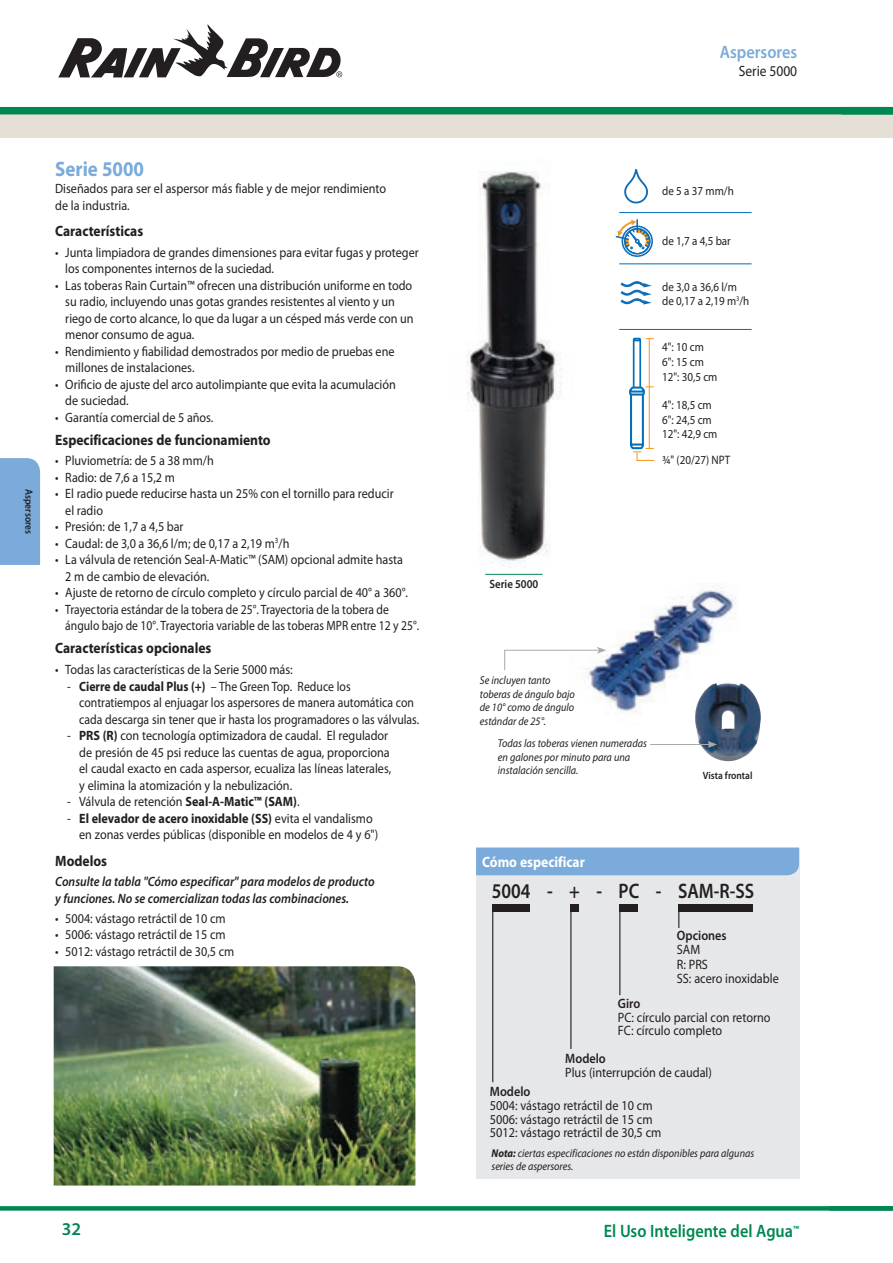
<style>
.page{position:relative;width:893px;height:1263px;background:#fff}
.page>*{position:absolute;margin:0;border:0;box-sizing:border-box;transform-origin:0 0}
.Specify_Model{font:600 21px "Myriad Pro";color:#231f20;scale:.86 1}
.ProductHeader{font:700 21px "Myriad Pro";color:#7aabdb;scale:.9 1}
.t1{font:600 18px "Myriad Pro";color:#008751;scale:.9 1}
.t2{font:600 18px "Myriad Pro";color:#7aabdb;scale:.9 1}
.t3{font:600 18px "Myriad Pro";color:#008751}
.ProductSubhead{font:700 15px "Myriad Pro";color:#231f20;scale:.9 1}
.t4{font:700 15px "Myriad Pro";color:#fff;scale:.9 1}
.Subsection_text{font:15px "Myriad Pro";color:#231f20;scale:.9 1}
.Specify_Subtext{font:13.65px "Myriad Pro";color:#231f20;scale:.9 1}
.Specify_SubBold{font:600 13.65px "Myriad Pro";color:#231f20;scale:.9 1}
.ProductSubBullets{font:13.5px/16.5px "Myriad Pro";color:#231f20;scale:.9 1}
.ProductSubBullets-2{font:13.5px/16.5px "Myriad Pro";color:#231f20;scale:.86 1}
.ProductDescription{font:italic 600 13.5px/16.5px "Myriad Pro";color:#231f20;scale:.9 1}
.ProductDescription-2{font:13.5px/16.5px "Myriad Pro";color:#231f20;scale:.9 1}
.t5{font:12.3px/14.7px "Myriad Pro";color:#231f20;scale:.9 1}
.ProductCaption{font:600 12px "Myriad Pro";color:#231f20;scale:.9 1}
.ProductCallouts{font:italic 11.4px/13.5px "Myriad Pro";color:#231f20;scale:.9 1}
.ProductNotes{font:italic 11.4px/13.6px "Myriad Pro";color:#231f20;scale:.9 1}
.callout{font:600 10.5px "Myriad Pro";color:#231f20;scale:.9 1}
.s1{font-weight:700}
</style>
<div class="page">
<svg style="left:0;top:1206px;width:829px;height:4px;background:#098b57"></svg>
<div style="left:829px;top:1205px;width:63px;height:5px;background:#008751"></div>
<svg style="left:58px;top:24px;width:284px;height:53px"></svg>
<div style="left:0;top:111px;width:892px;height:27px;background:#e6dfd5"></div>
<div style="left:0;top:107px;width:892px;height:7px;background:#008751"></div>
<div style="left:0;top:458px;width:40px;height:107px;background:#7aabdb"></div>
<img style="left:54px;top:966px;width:361px;height:219px">
<img style="left:467px;top:171px;width:95px;height:404px">
<hr style="left:485px;top:574px;width:57px;height:1px;background:#008751">
<svg style="left:615px;top:219px;width:37px;height:38px"></svg>
<svg style="left:624px;top:169px;width:24px;height:35px"></svg>
<svg style="left:620px;top:281px;width:31px;height:23px"></svg>
<hr style="left:619px;top:212px;width:132px;height:1px;background:#006eb9">
<hr style="left:619px;top:263px;width:132px;height:1px;background:#006eb9">
<hr style="left:619px;top:329px;width:132px;height:1px;background:#006eb9">
<div style="left:629px;top:392px;width:14px;height:54px;border:2px solid #006eb9"></div>
<div style="left:632px;top:339px;width:9px;height:51px;border:2px solid #006eb9"></div>
<div style="left:629px;top:389px;width:15px;height:6px;border:2px solid #006eb9"></div>
<hr style="left:648px;top:338px;width:1px;height:110px;background:#f7971d">
<svg style="left:632px;top:338px;width:21px;height:3px"></svg>
<svg style="left:629px;top:385px;width:24px;height:9px"></svg>
<svg style="left:629px;top:442px;width:26px;height:19px"></svg>
<div style="left:476px;top:847px;width:323px;height:330px;background:#e6e7e9"></div>
<div style="left:492px;top:904px;width:38px;height:7px;background:#231f20"></div>
<div style="left:619px;top:904px;width:19px;height:7px;background:#231f20"></div>
<div style="left:678px;top:904px;width:74px;height:7px;background:#231f20"></div>
<hr style="left:492px;top:904px;width:1px;height:177px;background:#231f20">
<div style="left:570px;top:904px;width:8px;height:7px;background:#231f20"></div>
<hr style="left:570px;top:904px;width:1px;height:144px;background:#231f20">
<hr style="left:619px;top:904px;width:1px;height:90px;background:#231f20">
<svg style="left:678px;top:911px;width:1px;height:16px"></svg>
<div style="left:476px;top:847px;width:322px;height:28px;background:#7aabdb"></div>
<img style="left:695px;top:687px;width:65px;height:75px">
<hr style="left:650px;top:744px;width:59px;height:1px;background:#a7aaac">
<svg style="left:707px;top:741px;width:10px;height:6px"></svg>
<svg style="left:504px;top:649px;width:65px;height:22px"></svg>
<img style="left:569px;top:583px;width:178px;height:141px">
<p class="t2" style="left:719px;top:40px;width:87px">Aspersores</p>
<p class="Subsection_text" style="left:738px;top:62px;width:66px">Serie 5000</p>
<p class="callout" style="left:36px;top:489px;width:52px;rotate:90deg">Aspersores</p>
<p class="ProductHeader" style="left:55px;top:156px;width:100px">Serie 5000</p>
<p class="ProductDescription-2" style="left:55px;top:180px;width:369px">Diseñados para ser el aspersor más fiable y de mejor rendimiento de la industria.</p>
<p class="ProductSubhead" style="left:55px;top:221px;width:99px">Características</p>
<p class="ProductSubBullets" style="left:65px;top:243px;width:394px;text-indent:-10px">• Junta limpiadora de grandes dimensiones para evitar fugas y proteger los componentes internos de la suciedad.</p>
<p class="ProductSubBullets" style="left:65px;top:276px;width:388px;text-indent:-10px">• Las toberas Rain Curtain™ ofrecen una distribución uniforme en todo su radio, incluyendo unas gotas grandes resistentes al viento y un riego de corto alcance, lo que da lugar a un césped más verde con un menor consumo de agua.</p>
<p class="ProductSubBullets" style="left:65px;top:342px;width:367px;text-indent:-10px">• Rendimiento y fiabilidad demostrados por medio de pruebas ene millones de instalaciones.</p>
<p class="ProductSubBullets" style="left:65px;top:375px;width:368px;text-indent:-10px">• Orificio de ajuste del arco autolimpiante que evita la acumulación de suciedad.</p>
<p class="ProductSubBullets" style="left:55px;top:408px;width:177px">• Garantía comercial de 5 años.</p>
<p class="ProductSubhead" style="left:55px;top:429px;width:241px">Especificaciones de funcionamiento</p>
<p class="ProductSubBullets" style="left:55px;top:452px;width:178px">• Pluviometría: de 5 a 38 mm/h</p>
<p class="ProductSubBullets" style="left:55px;top:469px;width:134px">• Radio: de 7,6 a 15,2 m</p>
<p class="ProductSubBullets" style="left:65px;top:485px;width:366px;text-indent:-10px">• El radio puede reducirse hasta un 25% con el tornillo para reducir el radio</p>
<p class="ProductSubBullets" style="left:55px;top:518px;width:144px">• Presión: de 1,7 a 4,5 bar</p>
<p class="ProductSubBullets" style="left:55px;top:535px;width:262px">• Caudal: de 3,0 a 36,6 l/m; de 0,17 a 2,19 m<sup>3</sup>/h</p>
<p class="ProductSubBullets" style="left:65px;top:551px;width:377px;text-indent:-10px">• La válvula de retención Seal-A-Matic™ (SAM) opcional admite hasta<br>2 m de cambio de elevación.</p>
<p class="ProductSubBullets" style="left:55px;top:584px;width:393px">• Ajuste de retorno de círculo completo y círculo parcial de 40° a 360°.</p>
<p class="ProductSubBullets-2" style="left:65px;top:601px;width:413px;text-indent:-10px">• Trayectoria estándar de la tobera de 25°. Trayectoria de la tobera de ángulo bajo de 10°. Trayectoria variable de las toberas MPR entre 12 y 25°.</p>
<p class="ProductSubhead" style="left:55px;top:638px;width:175px">Características opcionales</p>
<p class="ProductSubBullets" style="left:55px;top:661px;width:265px">• Todas las características de la Serie 5000 más:</p>
<p class="ProductSubBullets" style="left:79px;top:677px;width:379px;text-indent:-12px">- <span class="s1">Cierre de caudal Plus (+)</span> – The Green Top. Reduce los contratiempos al enjuagar los aspersores de manera automática con cada descarga sin tener que ir hasta los programadores o las válvulas.</p>
<p class="ProductSubBullets" style="left:79px;top:727px;width:348px;text-indent:-12px">- <span class="s1">PRS (R)</span> con tecnología optimizadora de caudal. El regulador de presión de 45 psi reduce las cuentas de agua, proporciona el caudal exacto en cada aspersor, ecualiza las líneas laterales, y elimina la atomización y la nebulización.</p>
<p class="ProductSubBullets" style="left:67px;top:793px;width:259px">- Válvula de retención <span class="s1">Seal-A-Matic™ (SAM)</span>.</p>
<p class="ProductSubBullets" style="left:79px;top:809px;width:333px;text-indent:-12px">- <span class="s1">El elevador de acero inoxidable (SS)</span> evita el vandalismo en zonas verdes públicas (disponible en modelos de 4 y 6")</p>
<p class="ProductSubhead" style="left:55px;top:850px;width:59px">Modelos</p>
<p class="ProductDescription" style="left:55px;top:873px;width:356px">Consulte la tabla "Cómo especificar" para modelos de producto y funciones. No se comercializan todas las combinaciones.</p>
<p class="ProductSubBullets" style="left:55px;top:909px;width:191px">• 5004: vástago retráctil de 10 cm</p>
<p class="ProductSubBullets" style="left:55px;top:925px;width:191px">• 5006: vástago retráctil de 15 cm</p>
<p class="ProductSubBullets" style="left:55px;top:942px;width:200px">• 5012: vástago retráctil de 30,5 cm</p>
<p class="t5" style="left:662px;top:183px;width:81px">de 5 a 37 mm/h</p>
<p class="t5" style="left:662px;top:233px;width:78px">de 1,7 a 4,5 bar</p>
<p class="t5" style="left:662px;top:279px;width:98px">de 3,0 a 36,6 l/m de 0,17 a 2,19 m<sup>3</sup>/h</p>
<p class="t5" style="left:662px;top:339px;width:63px;line-height:15.1px">4": 10 cm<br>6": 15 cm<br>12": 30,5 cm</p>
<p class="t5" style="left:662px;top:397px;width:63px">4": 18,5 cm<br>6": 24,5 cm<br>12": 42,9 cm</p>
<p class="t5" style="left:662px;top:452px;width:77px">3/4" (20/27) NPT</p>
<p class="ProductCaption" style="left:489px;top:576px;width:56px">Serie 5000</p>
<p class="ProductCallouts" style="left:479px;top:673px;width:107px">Se incluyen tanto toberas de ángulo bajo de 10° como de ángulo estándar de 25°.</p>
<p class="ProductCallouts" style="left:497px;top:736px;width:167px">Todas las toberas vienen numeradas en galones por minuto para una instalación sencilla.</p>
<p class="t4" style="left:482px;top:852px;width:116px">Cómo especificar</p>
<p class="callout" style="left:702px;top:768px;width:57px">Vista frontal</p>
<p class="Specify_Model" style="left:491px;top:877px;width:307px">5004 - + - PC - SAM-R-SS</p>
<p class="Specify_SubBold" style="left:676px;top:926px;width:57px">Opciones</p>
<p class="Specify_Subtext" style="left:676px;top:941px;width:27px">SAM</p>
<p class="Specify_Subtext" style="left:676px;top:955px;width:36px">R: PRS</p>
<p class="Specify_Subtext" style="left:676px;top:969px;width:115px">SS: acero inoxidable</p>
<p class="Specify_SubBold" style="left:617px;top:994px;width:26px">Giro</p>
<p class="Specify_Subtext" style="left:617px;top:1008px;width:171px">PC: círculo parcial con retorno</p>
<p class="Specify_Subtext" style="left:617px;top:1021px;width:117px">FC: círculo completo</p>
<p class="Specify_SubBold" style="left:565px;top:1049px;width:47px">Modelo</p>
<p class="Specify_Subtext" style="left:565px;top:1063px;width:164px">Plus (interrupción de caudal)</p>
<p class="Specify_SubBold" style="left:489px;top:1082px;width:47px">Modelo</p>
<p class="Specify_Subtext" style="left:489px;top:1096px;width:182px">5004: vástago retráctil de 10 cm</p>
<p class="Specify_Subtext" style="left:489px;top:1110px;width:182px">5006: vástago retráctil de 15 cm</p>
<p class="Specify_Subtext" style="left:489px;top:1123px;width:192px">5012: vástago retráctil de 30,5 cm</p>
<p class="ProductNotes" style="left:491px;top:1145px;width:293px"><span class="s1">Nota:</span> ciertas especificaciones no están disponibles para algunas series de aspersores.</p>
<h2 class="t3" style="left:62px;top:1217px;width:21px">32</h2>
<h2 class="t1" style="left:603px;top:1218px;width:218px">El Uso Inteligente del Agua<sup>™</sup></h2>
</div>
